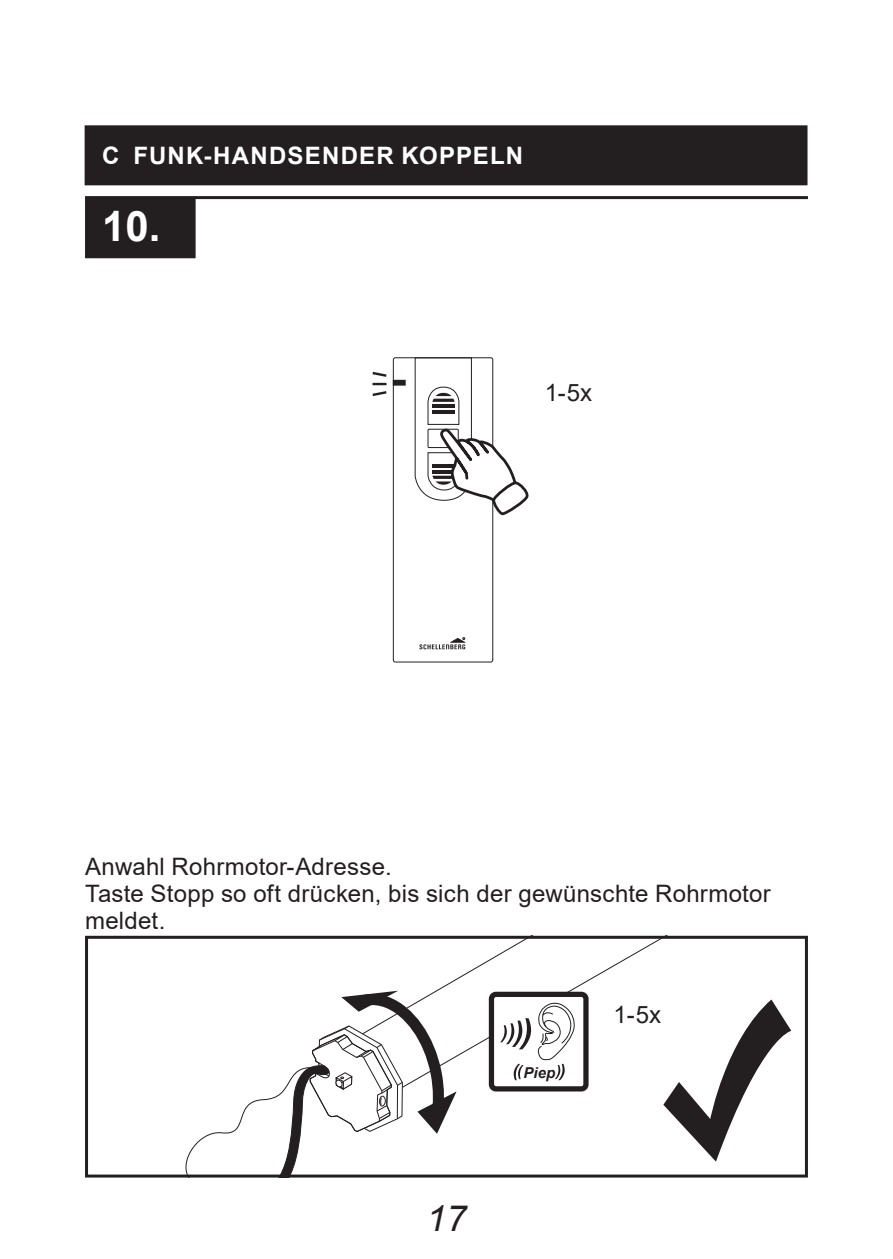
<style>
.page{position:relative;width:893px;height:1259px;background:#fff}
.page>*{position:absolute;margin:0;border:0;box-sizing:border-box;transform-origin:0 0}
.t1{font:700 42px "Arial";color:#fff}
.t2{font:italic 36px "Arial";color:#231f20}
.t3{font:24px/27px "Arial";letter-spacing:.01em;color:#231f20}
.t4{font:700 24px "Arial";letter-spacing:.05em;color:#fff}
.t5{font:italic 700 15px "Arial";color:#231f20}
</style>
<div class="page">
<svg style="left:372px;top:371px;width:15px;height:25px"></svg>
<div style="left:393px;top:357px;width:100px;height:305px;border:1px solid #231f20;border-radius:2px"></div>
<svg style="left:419px;top:637px;width:46px;height:12px"></svg>
<div style="left:393px;top:380px;width:12px;height:5px;background:#231f20"></div>
<svg style="left:446px;top:939px;width:215px;height:153px"></svg>
<svg style="left:185px;top:985px;width:272px;height:188px"></svg>
<svg style="left:663px;top:999px;width:128px;height:162px"></svg>
<div style="left:491px;top:994px;width:95px;height:95px;background:#fff;border-radius:5px"></div>
<div style="left:489px;top:991px;width:100px;height:100px;border:5px solid #231f20;border-radius:5px"></div>
<svg style="left:500px;top:1002px;width:75px;height:78px"></svg>
<div style="left:85px;top:935px;width:723px;height:242px;border:3px solid #231f20"></div>
<hr style="left:85px;top:196px;width:723px;height:3px;background:#231f20">
<div style="left:85px;top:198px;width:111px;height:60px;background:#231f20"></div>
<div style="left:85px;top:125px;width:722px;height:60px;background:#231f20"></div>
<svg style="left:414px;top:357px;width:115px;height:158px"></svg>
<p class="t4" style="left:102px;top:139px;width:423px">C FUNK-HANDSENDER KOPPELN</p>
<h1 class="t1" style="left:102px;top:197px;width:60px">10.</h1>
<p class="t3" style="left:545px;top:379px;width:49px">1-5x</p>
<p class="t3" style="left:85px;top:853px;width:687px">Anwahl Rohrmotor-Adresse.<br>Taste Stopp so oft drücken, bis sich der gewünschte Rohrmotor meldet.</p>
<h2 class="t2" style="left:426px;top:1195px;width:42px">17</h2>
<p class="t5" style="left:524px;top:1062px;width:33px">Piep</p>
<p class="t3" style="left:614px;top:1001px;width:49px">1-5x</p>
</div>
